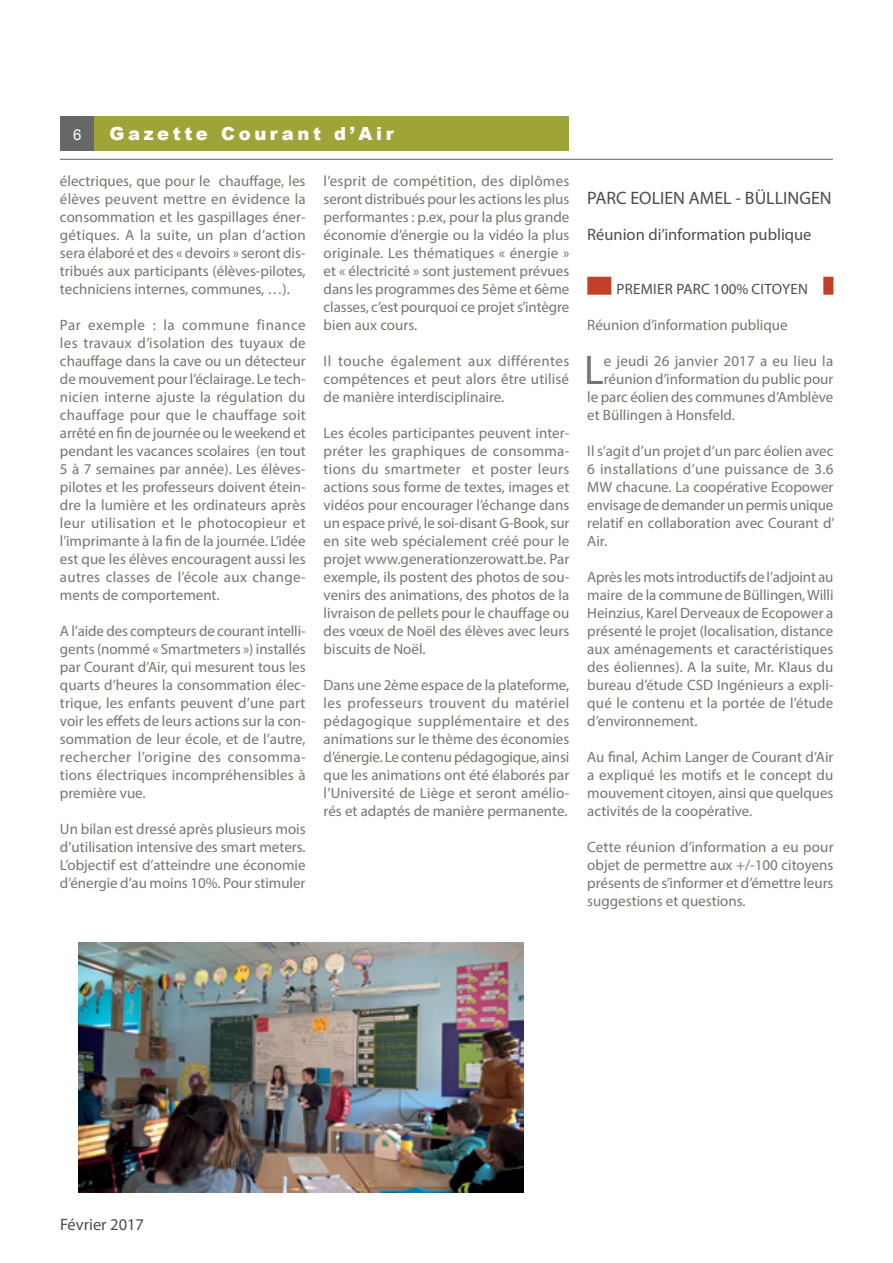
<style>
.page{position:relative;width:893px;height:1263px;background:#fff}
.page>*{position:absolute;margin:0;border:0;box-sizing:border-box;transform-origin:0 0}
.t1{font:41.7px "Myriad Pro";color:#73776c}
.t2{font:18px "Myriad Pro";color:#4b4d4d}
.t3{font:900 18px "Arial";letter-spacing:.2em;color:#fff}
.t4{font:16.5px "Myriad Pro";color:#4b4d4d}
.t5{font:15px/18px "Myriad Pro";color:#73776c;text-align:justify}
.t6{font:15px "Myriad Pro";letter-spacing:.02em;color:#4b4d4d}
.t7{font:15px "Arial";color:#fff}
</style>
<div class="page">
<div style="left:60px;top:116px;width:34px;height:35px;background:#666767"></div>
<div style="left:94px;top:116px;width:475px;height:35px;background:#9fa438"></div>
<hr style="left:60px;top:159px;width:773px;height:1px;background:#73776c">
<div style="left:587px;top:277px;width:24px;height:18px;background:#c34028"></div>
<div style="left:823px;top:277px;width:10px;height:18px;background:#c34028"></div>
<img style="left:79px;top:942px;width:445px;height:250px">
<p class="t7" style="left:73px;top:125px;width:10px">6</p>
<p class="t3" style="left:110px;top:120px;width:286px">Gazette Courant d’Air</p>
<p class="t5" style="left:60px;top:172px;width:247px">électriques, que pour le chauffage, les élèves peuvent mettre en évidence la consommation et les gaspillages éner&shy;gétiques. A la suite, un plan d’action sera élaboré et des « devoirs » seront dis&shy;tribués aux participants (élèves-pilotes, techniciens internes, communes, …).</p>
<p class="t5" style="left:60px;top:316px;width:247px">Par exemple : la commune finance les travaux d’isolation des tuyaux de chauffage dans la cave ou un détecteur de mouvement pour l’éclairage. Le tech&shy;nicien interne ajuste la régulation du chauffage pour que le chauffage soit arrêté en fin de journée ou le weekend et pendant les vacances scolaires (en tout 5 à 7 semaines par année). Les élèves&shy;pilotes et les professeurs doivent étein&shy;dre la lumière et les ordinateurs après leur utilisation et le photocopieur et l’imprimante à la fin de la journée. L’idée est que les élèves encouragent aussi les autres classes de l’école aux change&shy;ments de comportement.</p>
<p class="t5" style="left:60px;top:622px;width:247px">A l’aide des compteurs de courant intelli&shy;gents (nommé « Smartmeters ») installés par Courant d’Air, qui mesurent tous les quarts d’heures la consommation élec&shy;trique, les enfants peuvent d’une part voir les effets de leurs actions sur la con&shy;sommation de leur école, et de l’autre, rechercher l’origine des consomma&shy;tions électriques incompréhensibles à première vue.</p>
<p class="t5" style="left:60px;top:820px;width:247px">Un bilan est dressé après plusieurs mois d’utilisation intensive des smart meters.<br>L’objectif est d’atteindre une économie d’énergie d’au moins 10%. Pour stimuler</p>
<p class="t5" style="left:324px;top:172px;width:247px">l’esprit de compétition, des diplômes seront distribués pour les actions les plus performantes : p.ex, pour la plus grande économie d’énergie ou la vidéo la plus originale. Les thématiques « énergie » et « électricité » sont justement prévues dans les programmes des 5ème et 6ème classes, c’est pourquoi ce projet s’intègre bien aux cours.</p>
<p class="t5" style="left:324px;top:352px;width:247px">Il touche également aux différentes compétences et peut alors être utilisé de manière interdisciplinaire.</p>
<p class="t5" style="left:324px;top:424px;width:247px">Les écoles participantes peuvent inter&shy;préter les graphiques de consomma&shy;tions du smartmeter et poster leurs actions sous forme de textes, images et vidéos pour encourager l’échange dans un espace privé, le soi-disant G-Book, sur en site web spécialement créé pour le projet www.generationzerowatt.be. Par exemple, ils postent des photos de sou&shy;venirs des animations, des photos de la livraison de pellets pour le chauffage ou des vœux de Noël des élèves avec leurs biscuits de Noël.</p>
<p class="t5" style="left:324px;top:676px;width:247px">Dans une 2ème espace de la plateforme, les professeurs trouvent du matériel pédagogique supplémentaire et des animations sur le thème des économies d’énergie. Le contenu pédagogique, ainsi que les animations ont été élaborés par l’Université de Liège et seront amélio&shy;rés et adaptés de manière permanente.</p>
<p class="t2" style="left:587px;top:187px;width:246px">PARC EOLIEN AMEL - BÜLLINGEN</p>
<p class="t4" style="left:587px;top:224px;width:226px">Réunion di’information publique</p>
<p class="t6" style="left:617px;top:280px;width:193px">PREMIER PARC 100% CITOYEN</p>
<p class="t5" style="left:587px;top:316px;width:202px">Réunion d’information publique</p>
<h1 class="t1" style="left:584px;top:344px;width:21px">L</h1>
<p class="t5" style="left:604px;top:352px;width:231px">e jeudi 26 janvier 2017 a eu lieu la</p>
<p class="t5" style="left:604px;top:370px;width:231px">réunion d’information du public pour</p>
<p class="t5" style="left:587px;top:388px;width:248px">le parc éolien des communes d’Amblève</p>
<p class="t5" style="left:587px;top:406px;width:149px">et Büllingen à Honsfeld.</p>
<p class="t5" style="left:587px;top:442px;width:249px">Il s’agit d’un projet d’un parc éolien avec 6 installations d’une puissance de 3.6<br>MW chacune. La coopérative Ecopower envisage de demander un permis unique relatif en collaboration avec Courant d’ Air.</p>
<p class="t5" style="left:587px;top:568px;width:248px">Après les mots introductifs de l’adjoint au maire de la commune de Büllingen, Willi Heinzius, Karel Derveaux de Ecopower a présenté le projet (localisation, distance aux aménagements et caractéristiques des éoliennes). A la suite, Mr. Klaus du bureau d’étude CSD Ingénieurs a expli&shy;qué le contenu et la portée de l’étude d’environnement.</p>
<p class="t5" style="left:587px;top:748px;width:248px">Au final, Achim Langer de Courant d’Air a expliqué les motifs et le concept du mouvement citoyen, ainsi que quelques activités de la coopérative.</p>
<p class="t5" style="left:587px;top:838px;width:248px">Cette réunion d’information a eu pour objet de permettre aux +/-100 citoyens présents de s’informer et d’émettre leurs suggestions et questions.</p>
<p class="t4" style="left:60px;top:1214px;width:86px">Février 2017</p>
</div>
